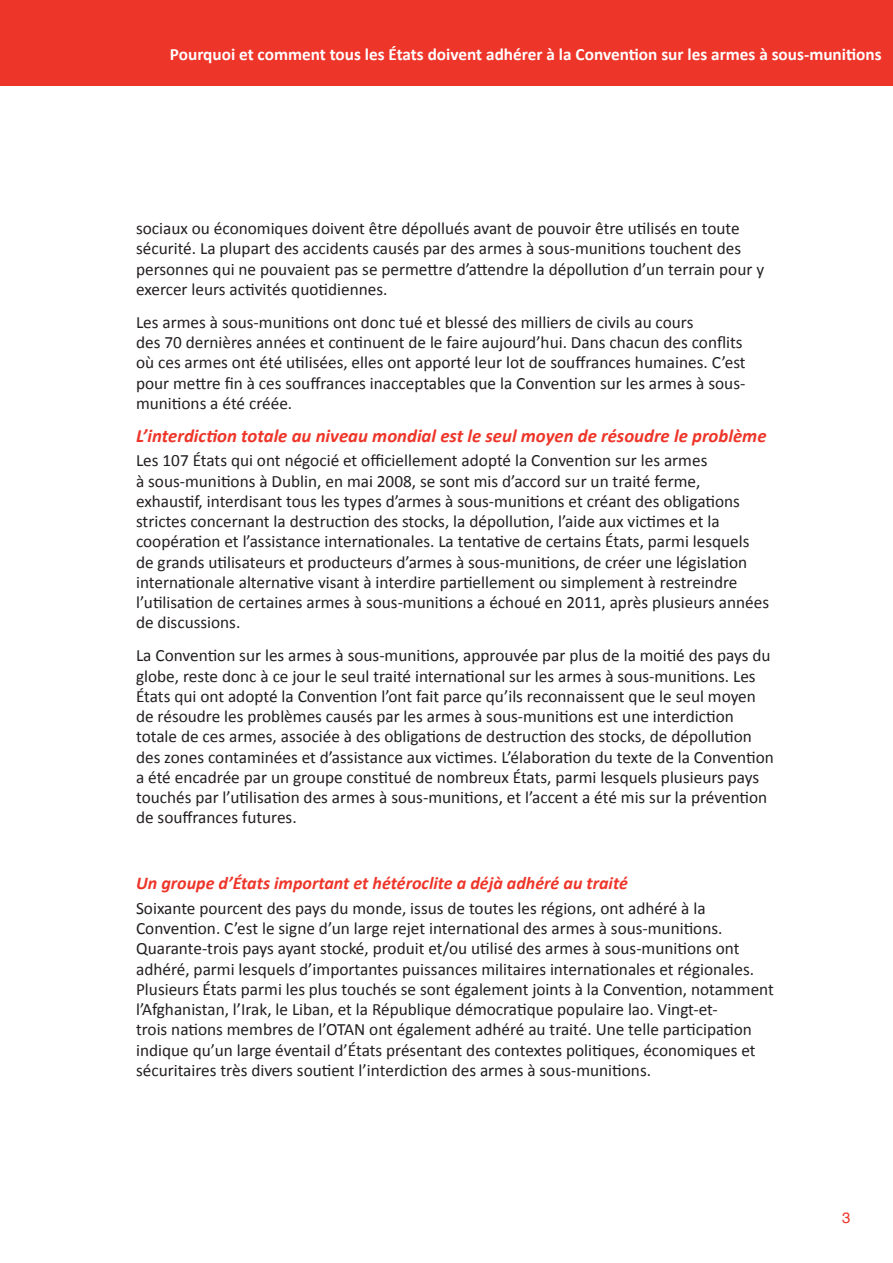
<style>
.page{position:relative;width:893px;height:1263px;background:#fff}
.page>*{position:absolute;margin:0;border:0;box-sizing:border-box;transform-origin:0 0}
.RED_SUB_C{font:italic 700 18.75px "Calibri";color:#ee3529}
.RED_SUB_C-2{font:italic 700 18px "Calibri";color:#ee3529}
.BODY_A{font:17.25px/20.2px "Calibri";color:#231f20}
.t1{font:700 17.25px "Calibri";color:#fff}
.t2{font:15px "Helvetica";color:#ee3529}
</style>
<div class="page">
<div style="left:0;top:0;width:893px;height:85px;background:#ee3529"></div>
<p class="t1" style="left:170px;top:43px;width:713px">Pourquoi et comment tous les États doivent adhérer à la Convention sur les armes à sous-munitions</p>
<p class="BODY_A" style="left:136px;top:218px;width:630px">sociaux ou économiques doivent être dépollués avant de pouvoir être utilisés en toute sécurité. La plupart des accidents causés par des armes à sous-munitions touchent des personnes qui ne pouvaient pas se permettre d’attendre la dépollution d’un terrain pour y exercer leurs activités quotidiennes.</p>
<p class="BODY_A" style="left:136px;top:312px;width:611px">Les armes à sous-munitions ont donc tué et blessé des milliers de civils au cours<br>des 70 dernières années et continuent de le faire aujourd’hui. Dans chacun des conflits où ces armes ont été utilisées, elles ont apporté leur lot de souffrances humaines. C’est pour mettre fin à ces souffrances inacceptables que la Convention sur les armes à sous&shy;munitions a été créée.</p>
<p class="RED_SUB_C" style="left:136px;top:424px;width:632px">L’interdiction totale au niveau mondial est le seul moyen de résoudre le problème</p>
<p class="BODY_A" style="left:136px;top:451px;width:635px">Les 107 États qui ont négocié et officiellement adopté la Convention sur les armes<br>à sous-munitions à Dublin, en mai 2008, se sont mis d’accord sur un traité ferme, exhaustif, interdisant tous les types d’armes à sous-munitions et créant des obligations strictes concernant la destruction des stocks, la dépollution, l’aide aux victimes et la coopération et l’assistance internationales. La tentative de certains États, parmi lesquels de grands utilisateurs et producteurs d’armes à sous-munitions, de créer une législation internationale alternative visant à interdire partiellement ou simplement à restreindre l’utilisation de certaines armes à sous-munitions a échoué en 2011, après plusieurs années de discussions.</p>
<p class="BODY_A" style="left:136px;top:646px;width:639px">La Convention sur les armes à sous-munitions, approuvée par plus de la moitié des pays du globe, reste donc à ce jour le seul traité international sur les armes à sous-munitions. Les États qui ont adopté la Convention l’ont fait parce qu’ils reconnaissent que le seul moyen de résoudre les problèmes causés par les armes à sous-munitions est une interdiction totale de ces armes, associée à des obligations de destruction des stocks, de dépollution des zones contaminées et d’assistance aux victimes. L’élaboration du texte de la Convention a été encadrée par un groupe constitué de nombreux États, parmi lesquels plusieurs pays touchés par l’utilisation des armes à sous-munitions, et l’accent a été mis sur la prévention de souffrances futures.</p>
<p class="RED_SUB_C-2" style="left:136px;top:872px;width:493px">Un groupe d’États important et hétéroclite a déjà adhéré au traité</p>
<p class="BODY_A" style="left:136px;top:898px;width:639px">Soixante pourcent des pays du monde, issus de toutes les régions, ont adhéré à la Convention. C’est le signe d’un large rejet international des armes à sous-munitions.<br>Quarante-trois pays ayant stocké, produit et/ou utilisé des armes à sous-munitions ont adhéré, parmi lesquels d’importantes puissances militaires internationales et régionales.<br>Plusieurs États parmi les plus touchés se sont également joints à la Convention, notamment l’Afghanistan, l’Irak, le Liban, et la République démocratique populaire lao. Vingt-et-<br>trois nations membres de l’OTAN ont également adhéré au traité. Une telle participation indique qu’un large éventail d’États présentant des contextes politiques, économiques et sécuritaires très divers soutient l’interdiction des armes à sous-munitions.</p>
<p class="t2" style="left:842px;top:1206px;width:10px">3</p>
</div>
